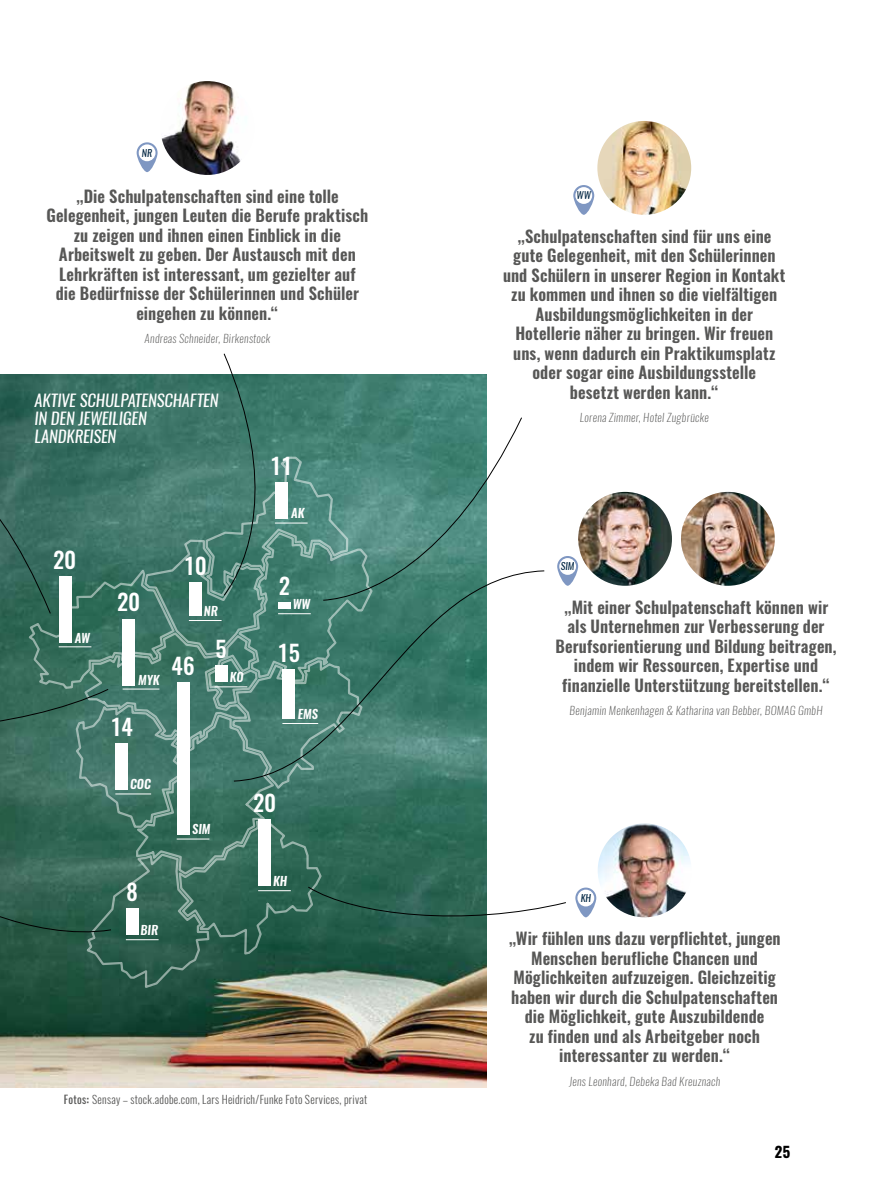
<style>
.page{position:relative;width:893px;height:1191px;background:#fff}
.page>*{position:absolute;margin:0;border:0;box-sizing:border-box;transform-origin:0 0}
.t1{font:500 22.5px "Oswald";color:#fff}
.t2{font:600 16.5px/19.5px "Oswald";letter-spacing:.005em;color:#575756;text-align:center}
.t3{font:italic 16.5px/18px "Oswald";letter-spacing:-.005em;color:#fff}
.t4{font:700 15px "Oswald";color:#000}
.t5{font:italic 600 12.45px "Oswald";color:#fff}
.t6{font:italic 200 11.25px "Oswald";letter-spacing:.035em;color:#575756}
.t7{font:300 11.25px "Oswald";letter-spacing:.025em;color:#575756}
.t8{font:italic 9.75px "Oswald";color:#002542}
.s1{font-weight:400}
.s2{font-weight:500}
</style>
<div class="page">
<img style="left:0;top:374px;width:487px;height:713px">
<svg style="left:27px;top:455px;width:347px;height:534px"></svg>
<svg style="left:322px;top:417px;width:200px;height:153px"></svg>
<svg style="left:0;top:871px;width:112px;height:71px"></svg>
<svg style="left:0;top:430px;width:51px;height:184px"></svg>
<svg style="left:0;top:688px;width:109px;height:48px"></svg>
<svg style="left:233px;top:570px;width:312px;height:212px"></svg>
<svg style="left:307px;top:886px;width:259px;height:41px"></svg>
<div style="left:59px;top:576px;width:12px;height:67px;background:#fff"></div>
<hr style="left:59px;top:646px;width:32px;height:1px;background:#fff">
<div style="left:275px;top:482px;width:13px;height:36px;background:#fff"></div>
<hr style="left:275px;top:522px;width:33px;height:1px;background:#fff">
<div style="left:189px;top:583px;width:13px;height:33px;background:#fff"></div>
<hr style="left:189px;top:620px;width:33px;height:1px;background:#fff">
<div style="left:258px;top:819px;width:13px;height:67px;background:#fff"></div>
<hr style="left:258px;top:890px;width:33px;height:1px;background:#fff">
<div style="left:126px;top:908px;width:13px;height:27px;background:#fff"></div>
<hr style="left:126px;top:939px;width:33px;height:1px;background:#fff">
<div style="left:215px;top:665px;width:12px;height:17px;background:#fff"></div>
<hr style="left:215px;top:686px;width:32px;height:1px;background:#fff">
<div style="left:123px;top:619px;width:12px;height:66px;background:#fff"></div>
<hr style="left:123px;top:688px;width:36px;height:1px;background:#fff">
<div style="left:278px;top:602px;width:13px;height:7px;background:#fff"></div>
<hr style="left:278px;top:613px;width:33px;height:1px;background:#fff">
<div style="left:282px;top:669px;width:13px;height:50px;background:#fff"></div>
<hr style="left:282px;top:723px;width:36px;height:1px;background:#fff">
<div style="left:177px;top:682px;width:12px;height:152px;background:#fff"></div>
<hr style="left:177px;top:838px;width:32px;height:1px;background:#fff">
<div style="left:115px;top:743px;width:13px;height:46px;background:#fff"></div>
<hr style="left:115px;top:793px;width:36px;height:1px;background:#fff">
<img style="left:160px;top:81px;width:94px;height:94px;border-radius:47px">
<svg style="left:137px;top:142px;width:21px;height:30px"></svg>
<div style="left:139px;top:144px;width:16px;height:17px;background:#fff;border-radius:50%"></div>
<img style="left:578px;top:492px;width:94px;height:94px;border-radius:47px">
<svg style="left:557px;top:556px;width:21px;height:30px"></svg>
<div style="left:559px;top:558px;width:17px;height:17px;background:#fff;border-radius:50%"></div>
<img style="left:597px;top:121px;width:94px;height:94px;border-radius:47px">
<svg style="left:573px;top:185px;width:21px;height:30px"></svg>
<div style="left:575px;top:187px;width:17px;height:17px;background:#fff;border-radius:50%"></div>
<img style="left:598px;top:823px;width:93px;height:94px;border-radius:47px">
<svg style="left:575px;top:887px;width:21px;height:30px"></svg>
<div style="left:577px;top:889px;width:17px;height:17px;background:#fff;border-radius:50%"></div>
<svg style="left:223px;top:353px;width:56px;height:243px"></svg>
<img style="left:681px;top:492px;width:94px;height:94px;border-radius:47px">
<p class="t8" style="left:142px;top:146px;width:12px">NR</p>
<p class="t2" style="left:47px;top:187px;width:323px">„Die Schulpatenschaften sind eine tolle Gelegenheit, jungen Leuten die Berufe praktisch zu zeigen und ihnen einen Einblick in die Arbeitswelt zu geben. Der Austausch mit den Lehrkräften ist interessant, um gezielter auf<br>die Bedürfnisse der Schülerinnen und Schüler eingehen zu können.“</p>
<p class="t6" style="left:145px;top:331px;width:127px">Andreas Schneider, Birkenstock</p>
<p class="t3" style="left:34px;top:391px;width:186px">AKTIVE SCHULPATENSCHAFTEN<br>IN DEN JEWEILIGEN<br>LANDKREISEN</p>
<h1 class="t1" style="left:270px;top:449px;width:24px">11</h1>
<p class="t5" style="left:291px;top:504px;width:15px">AK</p>
<h1 class="t1" style="left:53px;top:544px;width:24px">20</h1>
<p class="t5" style="left:75px;top:629px;width:17px">AW</p>
<h1 class="t1" style="left:184px;top:550px;width:24px">10</h1>
<h1 class="t1" style="left:279px;top:570px;width:13px">2</h1>
<h1 class="t1" style="left:117px;top:586px;width:24px">20</h1>
<p class="t5" style="left:293px;top:595px;width:19px">WW</p>
<p class="t5" style="left:204px;top:602px;width:15px">NR</p>
<p class="t5" style="left:138px;top:671px;width:23px">MYK</p>
<h1 class="t1" style="left:172px;top:649px;width:24px">46</h1>
<h1 class="t1" style="left:110px;top:710px;width:24px">14</h1>
<h1 class="t1" style="left:215px;top:633px;width:13px">5</h1>
<p class="t5" style="left:230px;top:668px;width:15px">KO</p>
<h1 class="t1" style="left:278px;top:637px;width:24px">15</h1>
<p class="t5" style="left:298px;top:705px;width:22px">EMS</p>
<p class="t5" style="left:130px;top:775px;width:22px">COC</p>
<h1 class="t1" style="left:127px;top:876px;width:13px">8</h1>
<p class="t5" style="left:141px;top:921px;width:19px">BIR</p>
<p class="t5" style="left:192px;top:820px;width:20px">SIM</p>
<h1 class="t1" style="left:253px;top:787px;width:24px">20</h1>
<p class="t5" style="left:273px;top:872px;width:16px">KH</p>
<p class="t7" style="left:64px;top:1092px;width:305px"><span class="s1">Fotos</span><span class="s2">:</span> Sensay – stock.adobe.com, Lars Heidrich/Funke Foto Services, privat</p>
<p class="t8" style="left:577px;top:189px;width:16px">WW</p>
<p class="t2" style="left:503px;top:227px;width:284px">„Schulpatenschaften sind für uns eine gute Gelegenheit, mit den Schülerinnen und Schülern in unserer Region in Kontakt zu kommen und ihnen so die vielfältigen Ausbildungsmöglichkeiten in der Hotellerie näher zu bringen. Wir freuen uns, wenn dadurch ein Praktikumsplatz oder sogar eine Ausbildungsstelle<br>besetzt werden kann.“</p>
<p class="t6" style="left:580px;top:410px;width:130px">Lorena Zimmer, Hotel Zugbrücke</p>
<p class="t8" style="left:561px;top:560px;width:15px">SIM</p>
<p class="t2" style="left:555px;top:597px;width:283px">„Mit einer Schulpatenschaft können wir als Unternehmen zur Verbesserung der Berufsorientierung und Bildung beitragen, indem wir Ressourcen, Expertise und finanzielle Unterstützung bereitstellen.“</p>
<p class="t6" style="left:569px;top:703px;width:254px">Benjamin Menkenhagen &amp; Katharina van Bebber, BOMAG GmbH</p>
<p class="t8" style="left:581px;top:891px;width:12px">KH</p>
<p class="t2" style="left:508px;top:929px;width:274px">„Wir fühlen uns dazu verpflichtet, jungen Menschen berufliche Chancen und Möglichkeiten aufzuzeigen. Gleichzeitig haben wir durch die Schulpatenschaften die Möglichkeit, gute Auszubildende<br>zu finden und als Arbeitgeber noch interessanter zu werden.“</p>
<p class="t6" style="left:569px;top:1073px;width:153px">Jens Leonhard, Debeka Bad Kreuznach</p>
<p class="t4" style="left:774px;top:1141px;width:17px">25</p>
</div>
